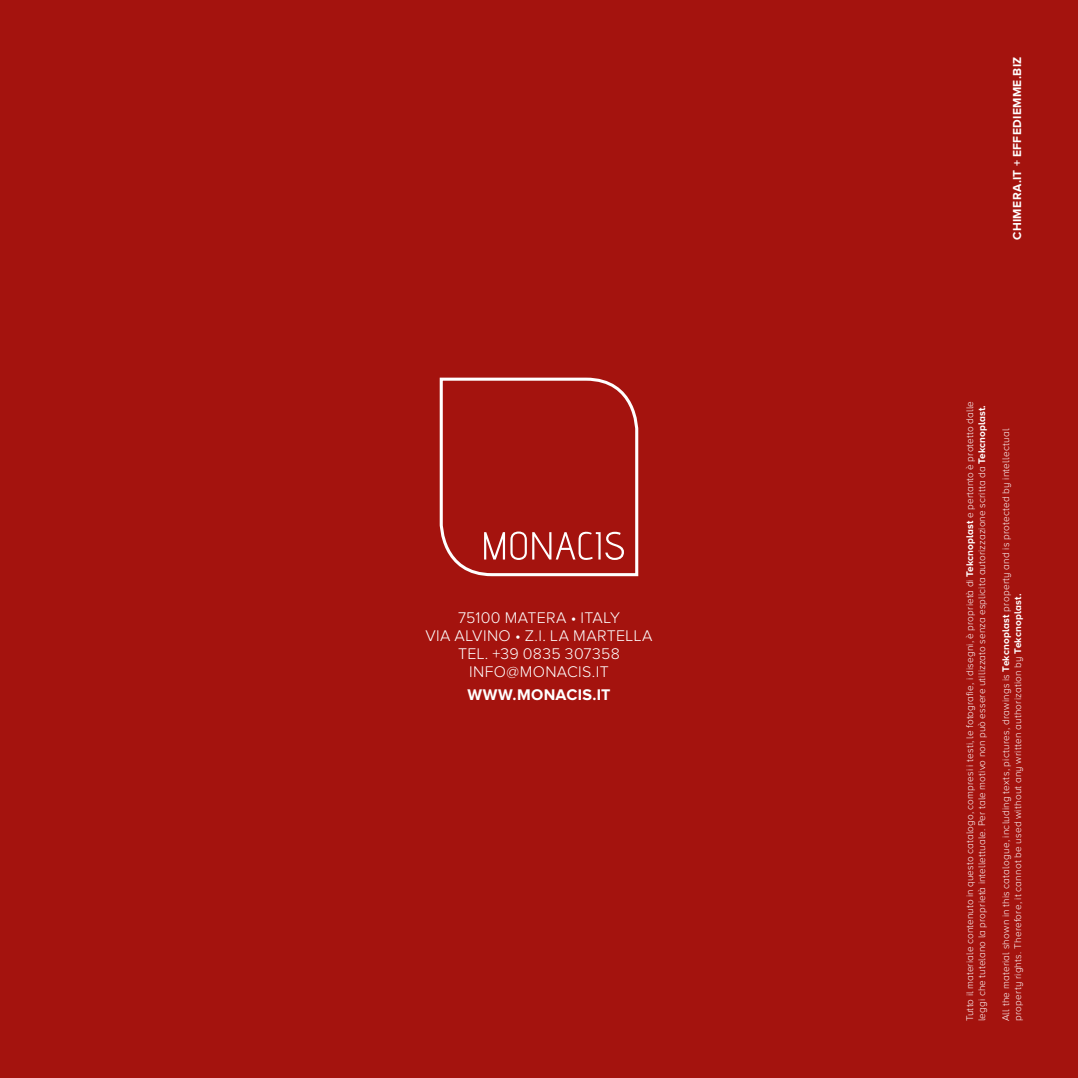
<style>
.page{position:relative;width:1078px;height:1078px;background:#fff}
.page>*{position:absolute;margin:0;border:0;box-sizing:border-box;transform-origin:0 0}
.t1{font:300 16px/18px "Proxima Nova A";letter-spacing:.025em;color:#fff;text-align:center}
.t2{font:700 16px "Proxima Nova A";letter-spacing:.02em;color:#fff}
.t3{font:700 12px "Proxima Nova A";letter-spacing:.03em;color:#fff}
.t4{font:300 10px/12px "Proxima Nova A";letter-spacing:.02em;color:#fff}
.s1{font-weight:700}
</style>
<div class="page">
<div style="left:0;top:0;width:1077px;height:1077px;background:#a4130e"></div>
<svg style="left:439px;top:377px;width:200px;height:200px"></svg>
<h1 class="t1" style="left:425px;top:608px;width:229px">75100 MATERA • ITALY<br>VIA ALVINO • Z.I. LA MARTELLA<br>TEL. +39 0835 307358<br>INFO@MONACIS.IT</h1>
<h1 class="t2" style="left:467px;top:685px;width:145px">WWW.MONACIS.IT</h1>
<p class="t3" style="left:1010px;top:240px;width:184px;rotate:-90deg">CHIMERA.IT + EFFEDIEMME.BIZ</p>
<p class="t4" style="left:963px;top:1020px;width:621px;rotate:-90deg">Tutto il materiale contenuto in questo catalogo, compresi i testi, le fotografie, i disegni, è proprietà di <span class="s1">Tekcnoplast</span> e pertanto è protetto dalle leggi che tutelano la proprietà intellettuale. Per tale motivo non può essere utilizzato senza esplicita autorizzazione scritta da <span class="s1">Tekcnoplast.</span></p>
<p class="t4" style="left:999px;top:1020px;width:594px;rotate:-90deg">All the material shown in this catalogue, including texts, pictures, drawings is <span class="s1">Tekcnoplast</span> property and is protected by intellectual property rights. Therefore, it cannot be used without any written authorization by <span class="s1">Tekcnoplast.</span></p>
</div>
